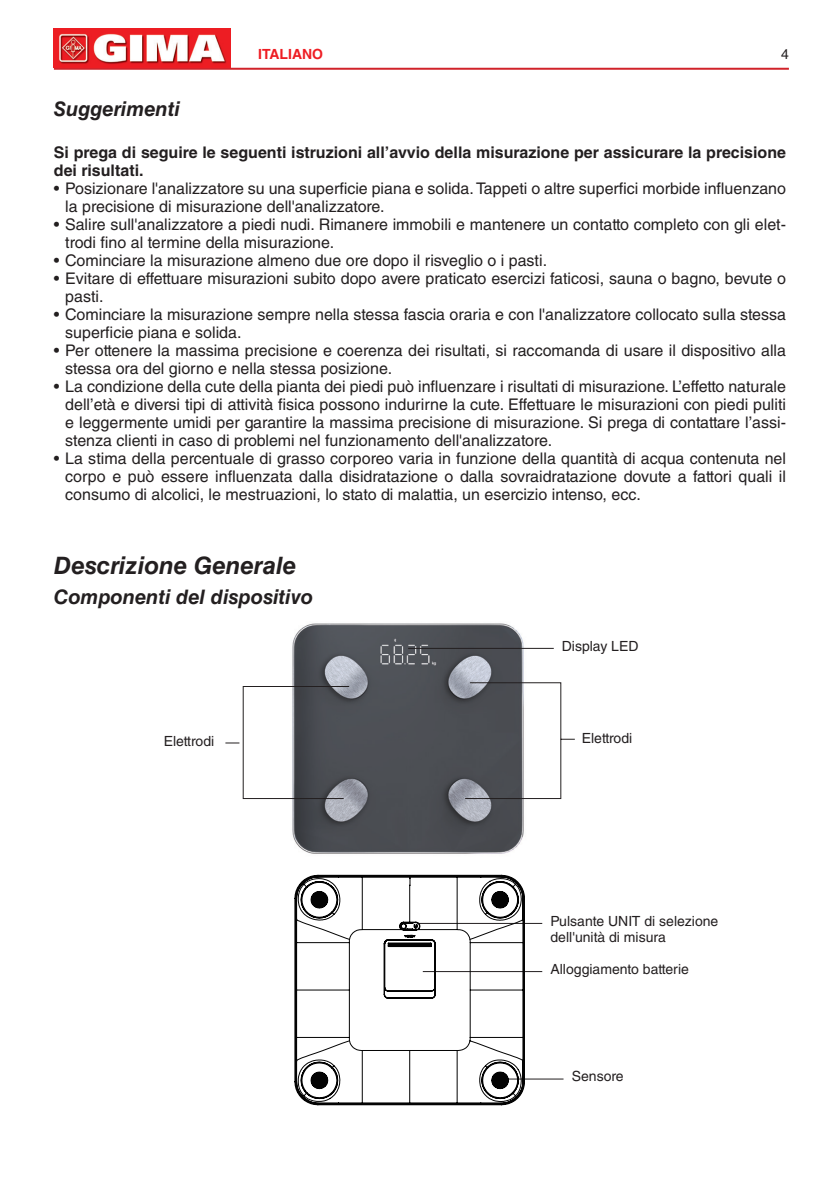
<style>
.page{position:relative;width:840px;height:1191px;background:#fff}
.page>*{position:absolute;margin:0;border:0;box-sizing:border-box;transform-origin:0 0}
.t1{font:italic 700 24px "Helvetica LT Std";color:#231f20}
.t2{font:italic 700 20px "Helvetica LT Std";color:#231f20}
.t3{font:16px/18px "Helvetica LT Std";color:#231f20}
.t4{font:700 16px/18px "Helvetica LT Std";color:#231f20}
.t5{font:14px/16px "Helvetica LT Std";color:#231f20}
.t6{font:700 14px "Helvetica LT Std";color:#ee1d23}
</style>
<div class="page">
<hr style="left:54px;top:68px;width:734px;height:2px;background:#d1232a">
<img style="left:54px;top:28px;width:176px;height:40px">
<img style="left:290px;top:623px;width:237px;height:231px">
<svg style="left:225px;top:647px;width:350px;height:152px"></svg>
<hr style="left:422px;top:971px;width:120px;height:1px;background:#231f20">
<hr style="left:417px;top:923px;width:125px;height:1px;background:#231f20">
<hr style="left:506px;top:1078px;width:57px;height:1px;background:#231f20">
<svg style="left:294px;top:874px;width:231px;height:231px"></svg>
<svg style="left:348px;top:880px;width:174px;height:217px"></svg>
<p class="t6" style="left:258px;top:46px;width:66px">ITALIANO</p>
<p class="t5" style="left:780px;top:46px;width:9px">4</p>
<p class="t2" style="left:54px;top:97px;width:127px">Suggerimenti</p>
<p class="t4" style="left:54px;top:143px;width:733px">Si prega di seguire le seguenti istruzioni all’avvio della misurazione per assicurare la precisione dei risultati.</p>
<p class="t3" style="left:65px;top:179px;width:722px;text-indent:-11px">• Posizionare l'analizzatore su una superficie piana e solida. Tappeti o altre superfici morbide influenzano la precisione di misurazione dell'analizzatore.</p>
<p class="t3" style="left:65px;top:215px;width:722px;text-indent:-11px">• Salire sull'analizzatore a piedi nudi. Rimanere immobili e mantenere un contatto completo con gli elet&shy;trodi fino al termine della misurazione.</p>
<p class="t3" style="left:54px;top:251px;width:494px">• Cominciare la misurazione almeno due ore dopo il risveglio o i pasti.</p>
<p class="t3" style="left:65px;top:269px;width:722px;text-indent:-11px">• Evitare di effettuare misurazioni subito dopo avere praticato esercizi faticosi, sauna o bagno, bevute o pasti.</p>
<p class="t3" style="left:65px;top:305px;width:722px;text-indent:-11px">• Cominciare la misurazione sempre nella stessa fascia oraria e con l'analizzatore collocato sulla stessa superficie piana e solida.</p>
<p class="t3" style="left:65px;top:341px;width:721px;text-indent:-11px">• Per ottenere la massima precisione e coerenza dei risultati, si raccomanda di usare il dispositivo alla stessa ora del giorno e nella stessa posizione.</p>
<p class="t3" style="left:65px;top:377px;width:722px;text-align:justify;text-indent:-11px">• La condizione della cute della pianta dei piedi può influenzare i risultati di misurazione. L’effetto naturale dell’età e diversi tipi di attività fisica possono indurirne la cute. Effettuare le misurazioni con piedi puliti e leggermente umidi per garantire la massima precisione di misurazione. Si prega di contattare l’assi&shy;stenza clienti in caso di problemi nel funzionamento dell'analizzatore.</p>
<p class="t3" style="left:65px;top:449px;width:722px;text-align:justify;text-indent:-11px">• La stima della percentuale di grasso corporeo varia in funzione della quantità di acqua contenuta nel corpo e può essere influenzata dalla disidratazione o dalla sovraidratazione dovute a fattori quali il consumo di alcolici, le mestruazioni, lo stato di malattia, un esercizio intenso, ecc.</p>
<h1 class="t1" style="left:54px;top:551px;width:243px">Descrizione Generale</h1>
<p class="t2" style="left:54px;top:584px;width:260px">Componenti del dispositivo</p>
<p class="t5" style="left:561px;top:638px;width:78px">Display LED</p>
<p class="t5" style="left:164px;top:733px;width:52px">Elettrodi</p>
<p class="t5" style="left:581px;top:730px;width:52px">Elettrodi</p>
<p class="t5" style="left:550px;top:913px;width:169px">Pulsante UNIT di selezione dell'unità di misura</p>
<p class="t5" style="left:550px;top:961px;width:140px">Alloggiamento batterie</p>
<p class="t5" style="left:571px;top:1067px;width:53px">Sensore</p>
</div>
